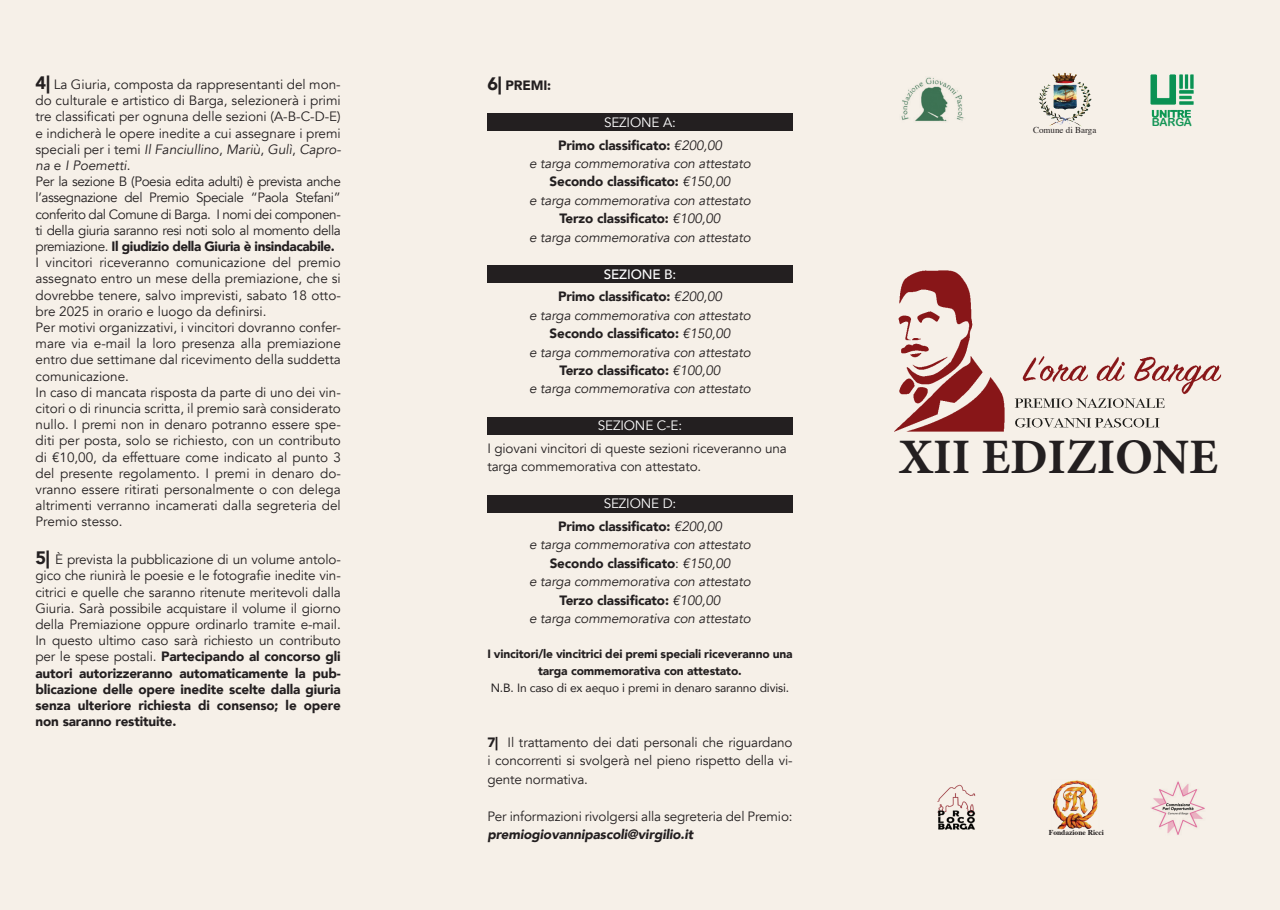
<style>
.page{position:relative;width:1280px;height:910px;background:#f6f0e8}
.page>*{position:absolute;margin:0;border:0;box-sizing:border-box;transform-origin:0 0}
.t1{font:700 49.65px "Minion Pro";color:#231f20}
.t2{font:13.5px/16.2px "Avenir";color:#231f20}
.t3{font:italic 13.5px/18.5px "Avenir";letter-spacing:-.01em;color:#231f20;text-align:center}
.t4{font:900 13.5px/22.6px "Avenir";letter-spacing:-.01em;color:#231f20;text-align:center}
.t5{font:italic 900 13.5px "Avenir";letter-spacing:-.01em;color:#231f20}
.t6{font:13.5px "Avenir";letter-spacing:-.01em;color:#fff}
.t7{font:900 12px/16.6px "Avenir";letter-spacing:-.01em;color:#231f20;text-align:center}
.t8{font:12px "Avenir";letter-spacing:-.01em;color:#231f20}
.t9{font:11.25px "Arial Rounded MT Bold";letter-spacing:-.025em;color:#149556}
.t10{font:9px "Times";color:#231f20}
.t11{font:700 7.5px "Times";color:#231f20}
.s1{font-weight:900;font-size:18px}
.s2{font-style:italic}
.s3{font-weight:900}
.s4{font-size:18px}
.s5{font-weight:400;color:#fff}
.s6{font-weight:400;font-style:italic}
.s7{font-weight:900;font-style:normal}
.s8{font-weight:500;color:#fff}
.s9{font-style:normal}
</style>
<div class="page">
<img style="left:1150px;top:74px;width:44px;height:44px">
<img style="left:901px;top:77px;width:63px;height:45px">
<img style="left:937px;top:784px;width:39px;height:46px">
<img style="left:1151px;top:781px;width:54px;height:54px">
<img style="left:1053px;top:780px;width:45px;height:50px">
<img style="left:1038px;top:72px;width:53px;height:54px">
<div style="left:487px;top:113px;width:306px;height:18px;background:#231f20"></div>
<div style="left:487px;top:265px;width:306px;height:18px;background:#231f20"></div>
<div style="left:487px;top:417px;width:306px;height:18px;background:#231f20"></div>
<div style="left:487px;top:495px;width:306px;height:18px;background:#231f20"></div>
<img style="left:894px;top:270px;width:328px;height:162px">
<p class="t2" style="left:36px;top:77px;width:307px"><span class="s1">4|</span> La Giuria, composta da rappresentanti del mon&shy;do culturale e artistico di Barga, selezionerà i primi tre classificati per ognuna delle sezioni (A-B-C-D-E) e indicherà le opere inedite a cui assegnare i premi speciali per i temi <span class="s2">Il Fanciullino</span>, <span class="s2">Mariù</span>, <span class="s2">Gulì</span>, <span class="s2">Capro&shy;na</span> e <span class="s2">I Poemetti</span>.<br>Per la sezione B (Poesia edita adulti) è prevista anche l’assegnazione del Premio Speciale “Paola Stefani” conferito dal Comune di Barga. I nomi dei componen&shy;ti della giuria saranno resi noti solo al momento della premiazione. <span class="s3">Il giudizio della Giuria è insindacabile.<br></span>I vincitori riceveranno comunicazione del premio assegnato entro un mese della premiazione, che si dovrebbe tenere, salvo imprevisti, sabato 18 otto&shy;bre 2025 in orario e luogo da definirsi.<br>Per motivi organizzativi, i vincitori dovranno confer&shy;mare via e-mail la loro presenza alla premiazione entro due settimane dal ricevimento della suddetta comunicazione.<br>In caso di mancata risposta da parte di uno dei vin&shy;citori o di rinuncia scritta, il premio sarà considerato nullo. I premi non in denaro potranno essere spe&shy;diti per posta, solo se richiesto, con un contributo di €10,00, da effettuare come indicato al punto 3 del presente regolamento. I premi in denaro do&shy;vranno essere ritirati personalmente o con delega altrimenti verranno incamerati dalla segreteria del Premio stesso.</p>
<p class="t2" style="left:35px;top:552px;width:307px;text-align:justify"><span class="s1">5|</span> È prevista la pubblicazione di un volume antolo&shy;gico che riunirà le poesie e le fotografie inedite vin&shy;citrici e quelle che saranno ritenute meritevoli dalla Giuria. Sarà possibile acquistare il volume il giorno della Premiazione oppure ordinarlo tramite e-mail.<br>In questo ultimo caso sarà richiesto un contributo per le spese postali. <span class="s3">Partecipando al concorso gli autori autorizzeranno automaticamente la pub&shy;blicazione delle opere inedite scelte dalla giuria senza ulteriore richiesta di consenso; le opere non saranno restituite.</span></p>
<p class="t4" style="left:487px;top:74px;width:65px"><span class="s4">6|</span> PREMI:</p>
<p class="t4" style="left:558px;top:111px;width:165px"><span class="s5">SEZIONE A:<br></span>Primo classificato: <span class="s6">€200,00</span></p>
<p class="t3" style="left:529px;top:154px;width:223px">e targa commemorativa con attestato <span class="s7">Secondo classificato:</span> €150,00<br>e targa commemorativa con attestato <span class="s7">Terzo classificato:</span> €100,00<br>e targa commemorativa con attestato</p>
<p class="t4" style="left:558px;top:262px;width:165px"><span class="s8">SEZIONE B:<br></span>Primo classificato: <span class="s6">€200,00</span></p>
<p class="t3" style="left:529px;top:306px;width:223px">e targa commemorativa con attestato <span class="s7">Secondo classificato:</span> €150,00<br>e targa commemorativa con attestato <span class="s7">Terzo classificato:</span> €100,00<br>e targa commemorativa con attestato</p>
<p class="t6" style="left:598px;top:418px;width:86px">SEZIONE C-E:</p>
<p class="t2" style="left:487px;top:439px;width:301px;line-height:18.5px">I giovani vincitori di queste sezioni riceveranno una targa commemorativa con attestato.</p>
<p class="t4" style="left:558px;top:492px;width:165px"><span class="s5">SEZIONE D:<br></span>Primo classificato: <span class="s6">€200,00</span></p>
<p class="t3" style="left:529px;top:536px;width:223px">e targa commemorativa con attestato <span class="s7">Secondo classificato</span><span class="s9">:</span> €150,00<br>e targa commemorativa con attestato <span class="s7">Terzo classificato:</span> €100,00<br>e targa commemorativa con attestato</p>
<p class="t7" style="left:487px;top:645px;width:307px">I vincitori/le vincitrici dei premi speciali riceveranno una targa commemorativa con attestato.</p>
<p class="t8" style="left:491px;top:678px;width:300px">N.B. In caso di ex aequo i premi in denaro saranno divisi.</p>
<p class="t2" style="left:487px;top:733px;width:307px;line-height:18.5px;text-align:justify"><span class="s3">7|</span> Il trattamento dei dati personali che riguardano i concorrenti si svolgerà nel pieno rispetto della vi&shy;gente normativa.</p>
<p class="t2" style="left:487px;top:808px;width:307px">Per informazioni rivolgersi alla segreteria del Premio:</p>
<p class="t5" style="left:487px;top:823px;width:208px">premiogiovannipascoli@virgilio.it</p>
<p class="t10" style="left:1033px;top:122px;width:65px">Comune di Barga</p>
<p class="t9" style="left:1152px;top:116px;width:42px">BARGA</p>
<h1 class="t1" style="left:899px;top:422px;width:321px">XII EDIZIONE</h1>
<p class="t11" style="left:1049px;top:826px;width:57px">Fondazione Ricci</p>
</div>
